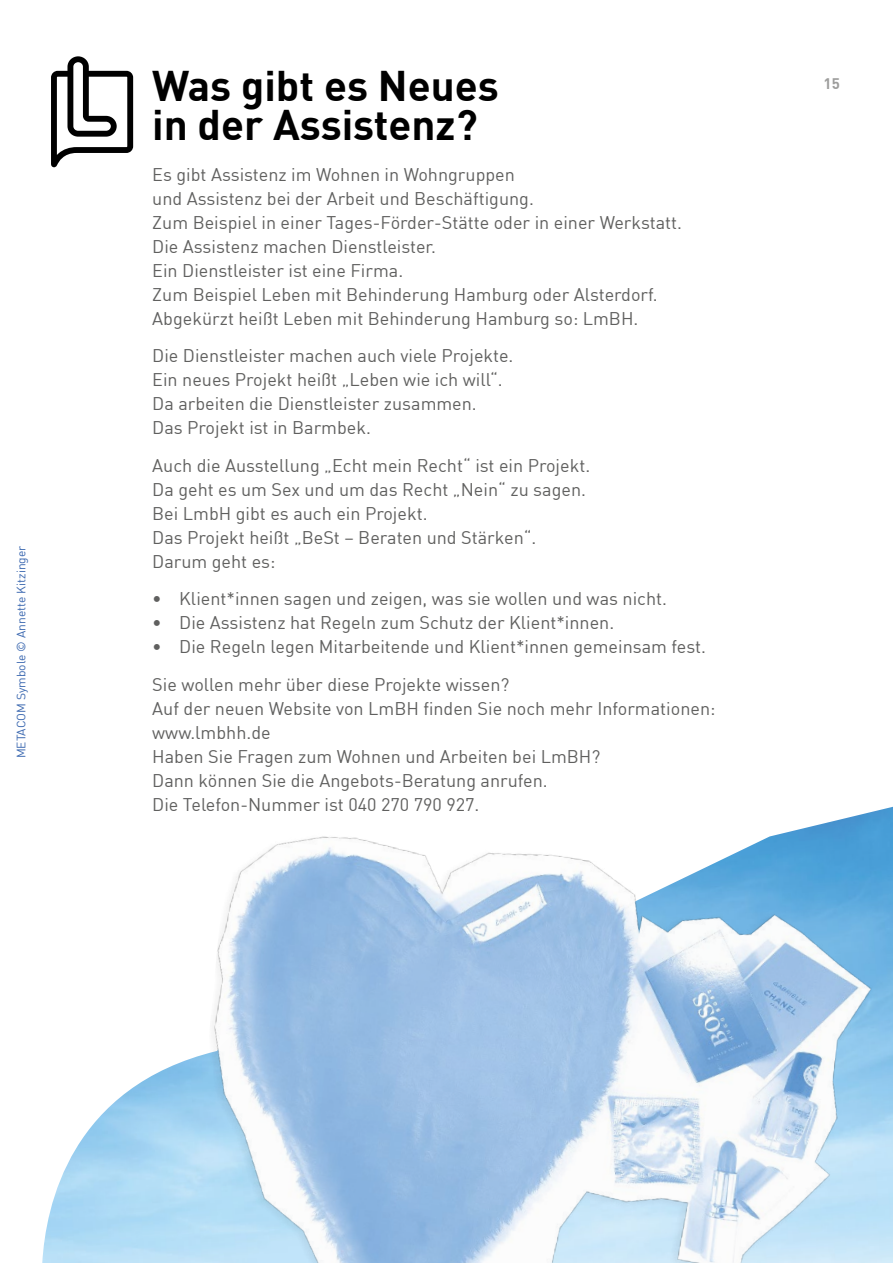
<style>
.page{position:relative;width:893px;height:1263px;background:#fff}
.page>*{position:absolute;margin:0;border:0;box-sizing:border-box;transform-origin:0 0}
.Überschriften_Headline_LL_H2{font:700 42px/39px "DIN";color:#000}
.Überschriften_Interview_P{font:18px/24px "DIN";color:#60605f}
.t1{font:700 15px "DIN";color:#9d9d9c}
.t2{font:12px "DIN";color:#3b68b0}
</style>
<div class="page">
<svg style="left:51px;top:56px;width:82px;height:111px"></svg>
<img style="left:42px;top:1060px;width:145px;height:203px">
<img style="left:187px;top:807px;width:706px;height:456px">
<p class="t2" style="left:14px;top:758px;width:214px;rotate:-90deg">METACOM Symbole © Annette Kitzinger</p>
<h2 class="Überschriften_Headline_LL_H2" style="left:152px;top:65px;width:348px">Was gibt es Neues in der Assistenz?</h2>
<p class="Überschriften_Interview_P" style="left:152px;top:162px;width:531px">Es gibt Assistenz im Wohnen in Wohngruppen<br>und Assistenz bei der Arbeit und Beschäftigung.<br>Zum Beispiel in einer Tages-Förder-Stätte oder in einer Werkstatt.<br>Die Assistenz machen Dienstleister.<br>Ein Dienstleister ist eine Firma.<br>Zum Beispiel Leben mit Behinderung Hamburg oder Alsterdorf.<br>Abgekürzt heißt Leben mit Behinderung Hamburg so: LmBH.</p>
<p class="Überschriften_Interview_P" style="left:152px;top:343px;width:363px">Die Dienstleister machen auch viele Projekte.<br>Ein neues Projekt heißt „Leben wie ich will“.<br>Da arbeiten die Dienstleister zusammen.<br>Das Projekt ist in Barmbek.</p>
<p class="Überschriften_Interview_P" style="left:152px;top:453px;width:439px">Auch die Ausstellung „Echt mein Recht“ ist ein Projekt.<br>Da geht es um Sex und um das Recht „Nein“ zu sagen.<br>Bei LmbH gibt es auch ein Projekt.<br>Das Projekt heißt „BeSt – Beraten und Stärken“.<br>Darum geht es:</p>
<p class="Überschriften_Interview_P" style="left:152px;top:586px;width:516px">• Klient*innen sagen und zeigen, was sie wollen und was nicht.</p>
<p class="Überschriften_Interview_P" style="left:152px;top:610px;width:463px">• Die Assistenz hat Regeln zum Schutz der Klient*innen.</p>
<p class="Überschriften_Interview_P" style="left:152px;top:634px;width:555px">• Die Regeln legen Mitarbeitende und Klient*innen gemeinsam fest.</p>
<p class="Überschriften_Interview_P" style="left:152px;top:672px;width:565px">Sie wollen mehr über diese Projekte wissen?<br>Auf der neuen Website von LmBH finden Sie noch mehr Informationen:</p>
<p class="Überschriften_Interview_P" style="left:152px;top:720px;width:120px">www.lmbhh.de</p>
<p class="Überschriften_Interview_P" style="left:152px;top:744px;width:450px">Haben Sie Fragen zum Wohnen und Arbeiten bei LmBH?<br>Dann können Sie die Angebots-Beratung anrufen.<br>Die Telefon-Nummer ist 040 270 790 927.</p>
<p class="t1" style="left:823px;top:74px;width:18px">15</p>
</div>
